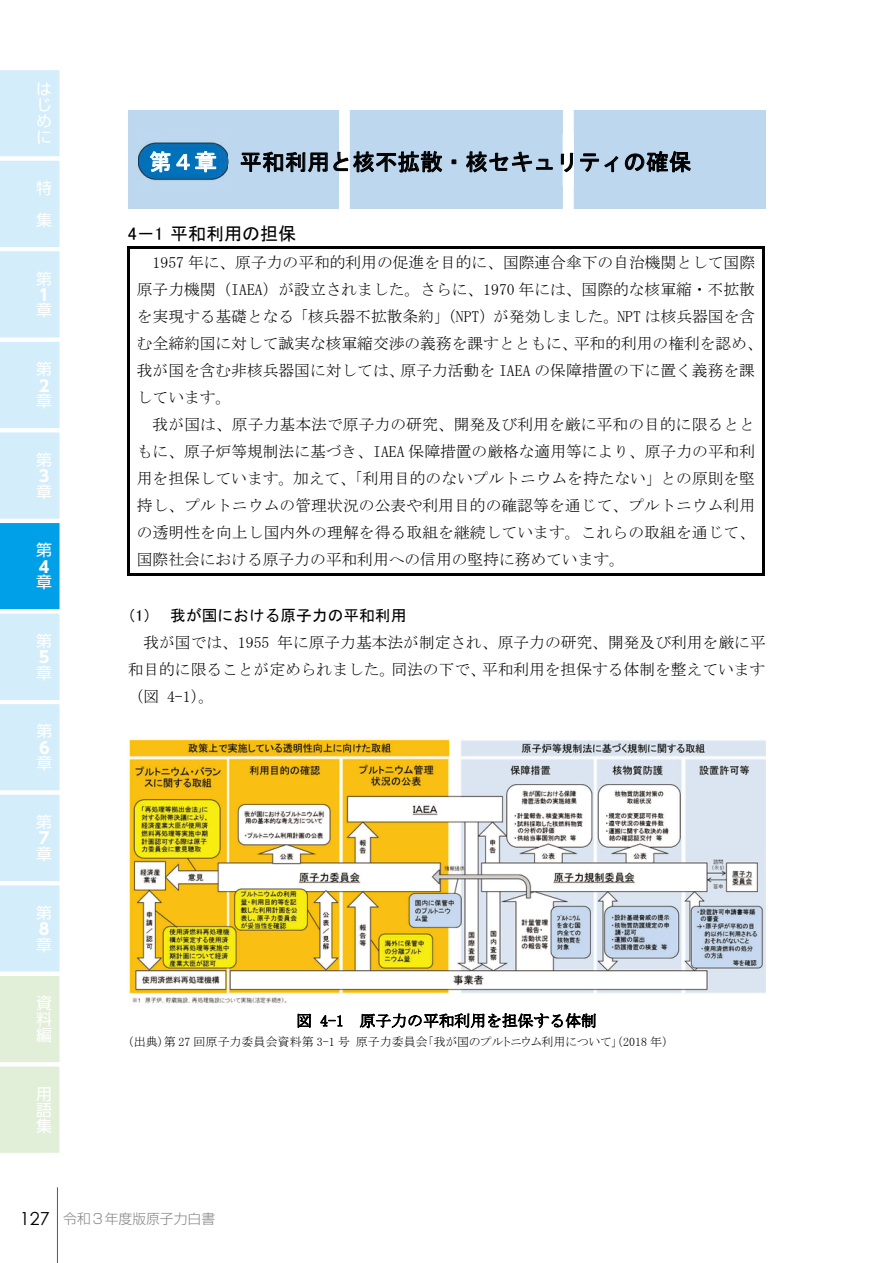
<style>
.page{position:relative;width:893px;height:1263px;background:#fff}
.page>*{position:absolute;margin:0;border:0;box-sizing:border-box;transform-origin:0 0}
.t1{font:22.5px "MS Gothic";letter-spacing:.005em;color:#000}
.t2{font:18px "MS P Gothic";color:#000}
.t3{font:15.9px/15.9px "UD Shin Go Pro";color:#fff;text-align:justify}
.t4{font:700 15.9px "UD Shin Go Pro";color:#fff}
.t5{font:15.75px/27px "MS Mincho";color:#000;text-align:justify}
.t6{font:15.75px "MS Gothic";color:#000}
.t7{font:300 13.8px "Shin Go Pro";color:#898989}
.t8{font:12px "MS P Mincho";color:#000}
.s1{color:#fff}
.s2{font-family:"MS P Gothic"}
.s3{font-family:"Century Gothic";font-weight:400;font-size:18px;color:#000}
</style>
<div class="page">
<hr style="left:128px;top:247px;width:636px;height:2px;background:#000">
<hr style="left:128px;top:249px;width:2px;height:326px;background:#000">
<hr style="left:128px;top:573px;width:634px;height:2px;background:#000">
<hr style="left:762px;top:249px;width:2px;height:326px;background:#000">
<img style="left:129px;top:739px;width:637px;height:265px">
<img style="left:138px;top:134px;width:564px;height:52px">
<hr style="left:57px;top:1187px;width:1px;height:76px;background:#585959">
<svg style="left:0;top:70px;width:60px;height:1083px;background:#c6e7f4"></svg>
<p class="t3" style="left:36px;top:81px;width:16px">はじめに</p>
<p class="t3" style="left:36px;top:172px;width:17px;line-height:32px">特集</p>
<p class="t3" style="left:36px;top:270px;width:17px">第</p>
<p class="t4" style="left:36px;top:282px;width:11px">１</p>
<p class="t3" style="left:36px;top:302px;width:17px">章</p>
<p class="t3" style="left:36px;top:361px;width:17px">第</p>
<p class="t4" style="left:36px;top:373px;width:14px">２</p>
<p class="t3" style="left:36px;top:393px;width:17px">章</p>
<p class="t3" style="left:36px;top:451px;width:17px">第</p>
<p class="t4" style="left:36px;top:463px;width:14px">３</p>
<p class="t3" style="left:36px;top:483px;width:17px">章</p>
<p class="t3" style="left:36px;top:542px;width:17px">第</p>
<p class="t4" style="left:36px;top:554px;width:14px">４</p>
<p class="t3" style="left:36px;top:574px;width:17px">章</p>
<p class="t3" style="left:36px;top:632px;width:17px">第</p>
<p class="t4" style="left:36px;top:644px;width:14px">５</p>
<p class="t3" style="left:36px;top:664px;width:17px">章</p>
<p class="t3" style="left:37px;top:723px;width:17px">第</p>
<p class="t4" style="left:37px;top:735px;width:14px">６</p>
<p class="t3" style="left:37px;top:755px;width:17px">章</p>
<p class="t3" style="left:36px;top:814px;width:17px">第</p>
<p class="t4" style="left:36px;top:825px;width:14px">７</p>
<p class="t3" style="left:36px;top:845px;width:17px">章</p>
<p class="t3" style="left:36px;top:904px;width:17px">第</p>
<p class="t4" style="left:36px;top:916px;width:14px">８</p>
<p class="t3" style="left:36px;top:936px;width:17px">章</p>
<p class="t3" style="left:36px;top:995px;width:17px">資料編</p>
<p class="t3" style="left:36px;top:1085px;width:17px">用語集</p>
<h1 class="t1" style="left:149px;top:151px;width:543px"><span class="s1">第４章</span> 平和利用と核不拡散・核セキュリティの確保</h1>
<p class="t2" style="left:128px;top:224px;width:170px">4－1 平和利用の担保</p>
<p class="t5" style="left:137px;top:249px;width:627px;text-align:left;text-indent:16px">1957 年に、原子力の平和的利用の促進を目的に、国際連合傘下の自治機関として国際原子力機関（IAEA）が設立されました。さらに、1970 年には、国際的な核軍縮・不拡散を実現する基礎となる「核兵器不拡散条約」（NPT）が発効しました。NPT は核兵器国を含む全締約国に対して誠実な核軍縮交渉の義務を課すとともに、平和的利用の権利を認め、我が国を含む非核兵器国に対しては、原子力活動を IAEA の保障措置の下に置く義務を課しています。</p>
<p class="t5" style="left:137px;top:411px;width:620px;text-indent:16px">我が国は、原子力基本法で原子力の研究、開発及び利用を厳に平和の目的に限るとともに、原子炉等規制法に基づき、IAEA 保障措置の厳格な適用等により、原子力の平和利用を担保しています。加えて、「利用目的のないプルトニウムを持たない」との原則を堅持し、プルトニウムの管理状況の公表や利用目的の確認等を通じて、プルトニウム利用の透明性を向上し国内外の理解を得る取組を継続しています。これらの取組を通じて、国際社会における原子力の平和利用への信用の堅持に務めています。</p>
<p class="t6" style="left:128px;top:608px;width:280px"><span class="s2">（1）</span> 我が国における原子力の平和利用</p>
<p class="t5" style="left:128px;top:629px;width:639px;text-indent:16px">我が国では、1955 年に原子力基本法が制定され、原子力の研究、開発及び利用を厳に平和目的に限ることが定められました。同法の下で、平和利用を担保する体制を整えています（図 4-1）。</p>
<p class="t5" style="left:296px;top:1007px;width:302px">図 4-1 原子力の平和利用を担保する体制</p>
<p class="t8" style="left:128px;top:1036px;width:542px">（出典）第 27 回原子力委員会資料第 3-1 号 原子力委員会「我が国のプルトニウム利用について」（2018 年）</p>
<p class="t7" style="left:20px;top:1208px;width:197px"><span class="s3">127</span> 令和３年度版原子力白書</p>
</div>
